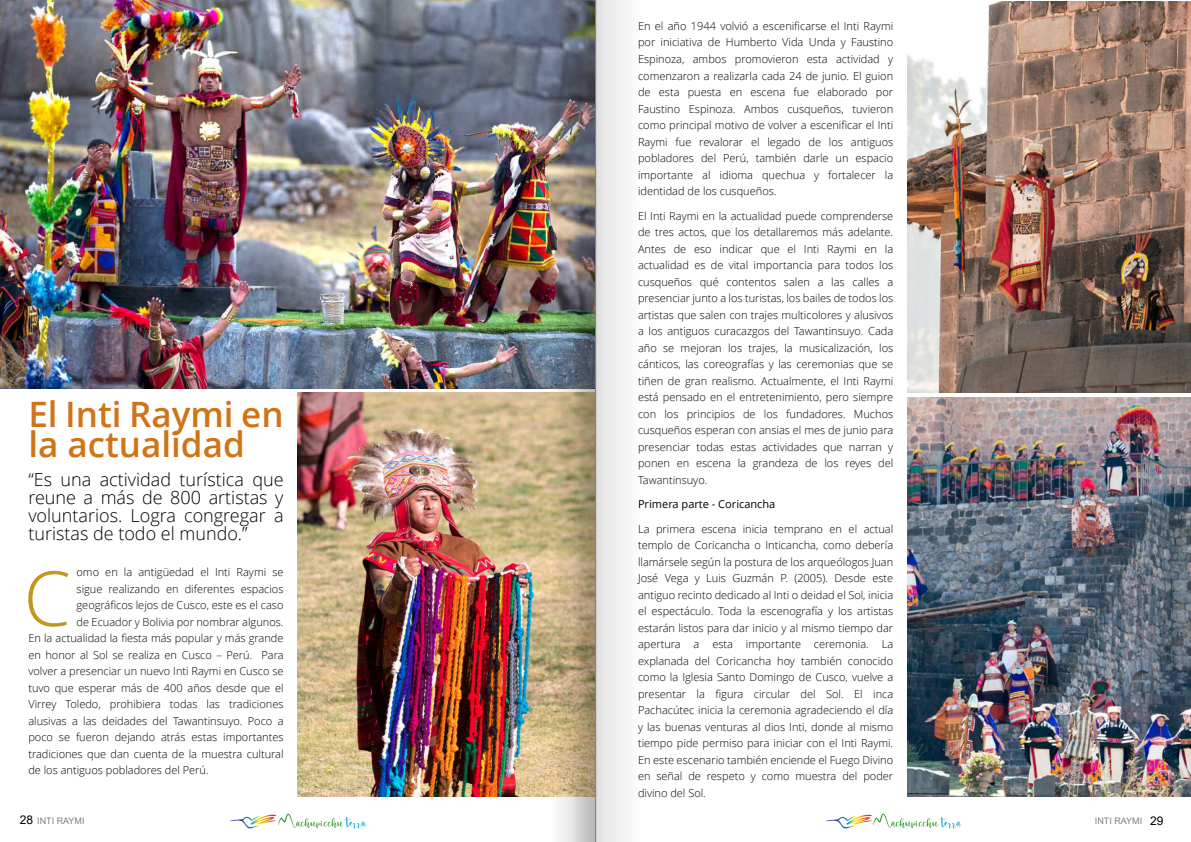
<style>
.page{position:relative;width:1191px;height:842px;background:#fff}
.page>*{position:absolute;margin:0;border:0;box-sizing:border-box;transform-origin:0 0}
.t1{font:300 76.2px "Open Sans";color:#c3971f}
.t2{font:600 35px/30px "Open Sans";color:#cf7417}
.t3{font:300 18px/18px "Open Sans";color:#000;text-align:justify}
.t4{font:300 11px/16.5px "Open Sans";color:#000;text-align:justify}
.t5{font:11px "Open Sans";color:#000}
.t6{font:9px "Arial";color:#808080}
.s1{font-size:12px;color:#000}
</style>
<div class="page">
<img style="left:0;top:0;width:550px;height:388px">
<img style="left:298px;top:393px;width:252px;height:404px">
<svg style="left:230px;top:814px;width:136px;height:14px"></svg>
<svg style="left:826px;top:814px;width:135px;height:14px"></svg>
<img style="left:550px;top:0;width:76px;height:842px">
<hr style="left:595px;top:0;width:1px;height:842px;background:#808080">
<img style="left:907px;top:1px;width:284px;height:392px">
<img style="left:907px;top:398px;width:284px;height:399px">
<h2 class="t2" style="left:28px;top:403px;width:257px">El Inti Raymi en la actualidad</h2>
<h3 class="t3" style="left:28px;top:472px;width:257px">“Es una actividad turística que reune a más de 800 artistas y voluntarios. Logra congregar a turistas de todo el mundo.”</h3>
<h1 class="t1" style="left:24px;top:568px;width:49px">C</h1>
<p class="t4" style="left:77px;top:565px;width:208px">omo en la antigüedad el Inti Raymi se</p>
<p class="t4" style="left:77px;top:582px;width:208px">sigue realizando en diferentes espacios</p>
<p class="t4" style="left:77px;top:598px;width:208px">geográficos lejos de Cusco, este es el caso</p>
<p class="t4" style="left:77px;top:615px;width:208px">de Ecuador y Bolivia por nombrar algunos.</p>
<p class="t4" style="left:28px;top:631px;width:257px">En la actualidad la fiesta más popular y más grande</p>
<p class="t4" style="left:28px;top:648px;width:257px">en honor al Sol se realiza en Cusco – Perú. Para</p>
<p class="t4" style="left:28px;top:664px;width:257px">volver a presenciar un nuevo Inti Raymi en Cusco se</p>
<p class="t4" style="left:28px;top:681px;width:257px">tuvo que esperar más de 400 años desde que el</p>
<p class="t4" style="left:28px;top:697px;width:257px">Virrey Toledo, prohibiera todas las tradiciones</p>
<p class="t4" style="left:28px;top:714px;width:257px">alusivas a las deidades del Tawantinsuyo. Poco a</p>
<p class="t4" style="left:28px;top:730px;width:257px">poco se fueron dejando atrás estas importantes</p>
<p class="t4" style="left:28px;top:747px;width:257px">tradiciones que dan cuenta de la muestra cultural</p>
<p class="t4" style="left:28px;top:763px;width:182px">de los antiguos pobladores del Perú.</p>
<p class="t4" style="left:638px;top:19px;width:257px">En el año 1944 volvió a escenificarse el Inti Raymi por iniciativa de Humberto Vida Unda y Faustino Espinoza, ambos promovieron esta actividad y comenzaron a realizarla cada 24 de junio. El guion de esta puesta en escena fue elaborado por Faustino Espinoza. Ambos cusqueños, tuvieron como principal motivo de volver a escenificar el Inti Raymi fue revalorar el legado de los antiguos pobladores del Perú, también darle un espacio importante al idioma quechua y fortalecer la identidad de los cusqueños.</p>
<p class="t4" style="left:638px;top:208px;width:257px">El Inti Raymi en la actualidad puede comprenderse de tres actos, que los detallaremos más adelante.<br>Antes de eso indicar que el Inti Raymi en la actualidad es de vital importancia para todos los cusqueños qué contentos salen a las calles a presenciar junto a los turistas, los bailes de todos los artistas que salen con trajes multicolores y alusivos a los antiguos curacazgos del Tawantinsuyo. Cada año se mejoran los trajes, la musicalización, los cánticos, las coreografías y las ceremonias que se tiñen de gran realismo. Actualmente, el Inti Raymi está pensado en el entretenimiento, pero siempre con los principios de los fundadores. Muchos cusqueños esperan con ansias el mes de junio para presenciar todas estas actividades que narran y ponen en escena la grandeza de los reyes del Tawantinsuyo.</p>
<p class="t5" style="left:638px;top:500px;width:139px">Primera parte - Coricancha</p>
<p class="t4" style="left:638px;top:521px;width:257px">La primera escena inicia temprano en el actual templo de Coricancha o Inticancha, como debería llamársele según la postura de los arqueólogos Juan José Vega y Luis Guzmán P. (2005). Desde este antiguo recinto dedicado al Inti o deidad el Sol, inicia el espectáculo. Toda la escenografía y los artistas estarán listos para dar inicio y al mismo tiempo dar apertura a esta importante ceremonia. La explanada del Coricancha hoy también conocido como la Iglesia Santo Domingo de Cusco, vuelve a presentar la figura circular del Sol. El inca Pachacútec inicia la ceremonia agradeciendo el día y las buenas venturas al dios Inti, donde al mismo tiempo pide permiso para iniciar con el Inti Raymi.<br>En este escenario también enciende el Fuego Divino en señal de respeto y como muestra del poder divino del Sol.</p>
<p class="t6" style="left:20px;top:817px;width:66px"><span class="s1">28</span> INTI RAYMI</p>
<p class="t6" style="left:1094px;top:817px;width:70px">INTI RAYMI <span class="s1">29</span></p>
</div>
